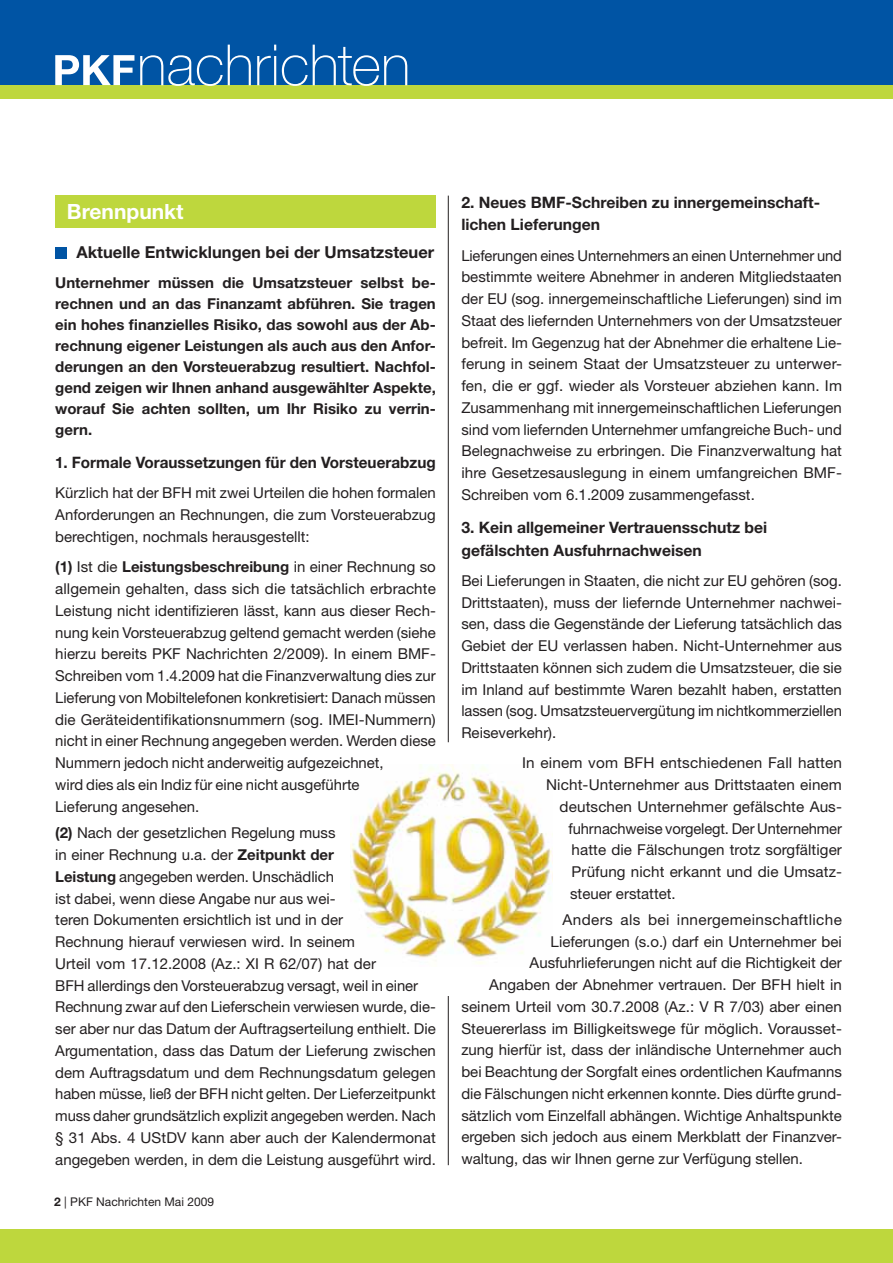
<style>
.page{position:relative;width:893px;height:1263px;background:#fff}
.page>*{position:absolute;margin:0;border:0;box-sizing:border-box;transform-origin:0 0}
.t1{font:700 21px "Helvetica Neue LT";color:#fff}
.t2{font:700 16.5px "Helvetica Neue LT";color:#231f20}
.t3{font:700 15.75px/22.5px "Helvetica Neue LT";color:#231f20}
.t4{font:15px/21.8px "Helvetica Neue LT";color:#231f20;text-align:justify}
.t5{font:700 15px/21px "Helvetica Neue LT";color:#231f20;text-align:justify}
.t6{font:15px "Helvetica Neue LT";letter-spacing:.025em;color:#231f20}
.t7{font:12px "Helvetica Neue LT";color:#231f20}
.s1{font-weight:700}
</style>
<div class="page">
<img style="left:351px;top:764px;width:202px;height:200px">
<div style="left:55px;top:196px;width:381px;height:32px;background:#bed73d"></div>
<div style="left:55px;top:247px;width:12px;height:11px;background:#0054a4"></div>
<hr style="left:448px;top:196px;width:1px;height:546px;background:#231f20">
<hr style="left:448px;top:996px;width:1px;height:169px;background:#231f20">
<div style="left:0;top:0;width:893px;height:85px;background:#0054a4"></div>
<div style="left:0;top:1229px;width:893px;height:34px;background:#bed73d"></div>
<div style="left:0;top:85px;width:893px;height:14px;background:#bed73d"></div>
<svg style="left:140px;top:45px;width:111px;height:41px"></svg>
<svg style="left:257px;top:56px;width:14px;height:29px"></svg>
<hr style="left:274px;top:56px;width:2px;height:29px;background:#fff">
<svg style="left:282px;top:45px;width:125px;height:41px"></svg>
<svg style="left:55px;top:55px;width:79px;height:30px"></svg>
<h1 class="t1" style="left:67px;top:204px;width:118px">Brennpunkt</h1>
<p class="t2" style="left:77px;top:246px;width:359px">Aktuelle Entwicklungen bei der Umsatzsteuer</p>
<p class="t5" style="left:55px;top:274px;width:382px">Unternehmer müssen die Umsatzsteuer selbst be&shy;rechnen und an das Finanzamt abführen. Sie tragen ein hohes finanzielles Risiko, das sowohl aus der Ab&shy;rechnung eigener Leistungen als auch aus den Anfor&shy;derungen an den Vorsteuerabzug resultiert. Nachfol&shy;gend zeigen wir Ihnen anhand ausgewählter Aspekte, worauf Sie achten sollten, um Ihr Risiko zu verrin&shy;gern.</p>
<p class="t3" style="left:55px;top:453px;width:382px">1. Formale Voraussetzungen für den Vorsteuerabzug</p>
<p class="t4" style="left:55px;top:484px;width:382px">Kürzlich hat der BFH mit zwei Urteilen die hohen formalen Anforderungen an Rechnungen, die zum Vorsteuerabzug berechtigen, nochmals herausgestellt:</p>
<p class="t4" style="left:55px;top:558px;width:382px;text-align:left"><span class="s1">(1)</span> Ist die <span class="s1">Leistungsbeschreibung</span> in einer Rechnung so allgemein gehalten, dass sich die tatsächlich erbrachte Leistung nicht identifizieren lässt, kann aus dieser Rech&shy;nung kein Vorsteuerabzug geltend gemacht werden (siehe hierzu bereits PKF Nachrichten 2/2009). In einem BMF-Schreiben vom 1.4.2009 hat die Finanzverwaltung dies zur Lieferung von Mobiltelefonen konkretisiert: Danach müssen die Geräteidentifikationsnummern (sog. IMEI-Nummern) nicht in einer Rechnung angegeben werden. Werden diese Nummern jedoch nicht anderweitig aufgezeichnet,<br>wird dies als ein Indiz für eine nicht ausgeführte<br>Lieferung angesehen.</p>
<p class="t4" style="left:55px;top:823px;width:382px;text-align:left"><span class="s1">(2)</span> Nach der gesetzlichen Regelung muss<br>in einer Rechnung u.a. der <span class="s1">Zeitpunkt der<br>Leistung</span> angegeben werden. Unschädlich<br>ist dabei, wenn diese Angabe nur aus wei-<br>teren Dokumenten ersichtlich ist und in der<br>Rechnung hierauf verwiesen wird. In seinem<br>Urteil vom 17.12.2008 (Az.: XI R 62/07) hat der<br>BFH allerdings den Vorsteuerabzug versagt, weil in einer Rechnung zwar auf den Lieferschein verwiesen wurde, die&shy;ser aber nur das Datum der Auftragserteilung enthielt. Die Argumentation, dass das Datum der Lieferung zwischen dem Auftragsdatum und dem Rechnungsdatum gelegen haben müsse, ließ der BFH nicht gelten. Der Lieferzeitpunkt muss daher grundsätzlich explizit angegeben werden. Nach § 31 Abs. 4 UStDV kann aber auch der Kalendermonat angegeben werden, in dem die Leistung ausgeführt wird.</p>
<p class="t7" style="left:54px;top:1197px;width:161px"><span class="s1">2</span> | PKF Nachrichten Mai 2009</p>
<p class="t3" style="left:461px;top:193px;width:360px">2. Neues BMF-Schreiben zu innergemeinschaft&shy;lichen Lieferungen</p>
<p class="t4" style="left:461px;top:246px;width:382px">Lieferungen eines Unternehmers an einen Unternehmer und bestimmte weitere Abnehmer in anderen Mitgliedstaaten der EU (sog. innergemeinschaftliche Lieferungen) sind im Staat des liefernden Unternehmers von der Umsatzsteuer befreit. Im Gegenzug hat der Abnehmer die erhaltene Lie&shy;ferung in seinem Staat der Umsatzsteuer zu unterwer&shy;fen, die er ggf. wieder als Vorsteuer abziehen kann. Im Zusammenhang mit innergemeinschaftlichen Lieferungen sind vom liefernden Unternehmer umfangreiche Buch- und Belegnachweise zu erbringen. Die Finanzverwaltung hat ihre Gesetzesauslegung in einem umfangreichen BMF-Schreiben vom 6.1.2009 zusammengefasst.</p>
<p class="t3" style="left:461px;top:518px;width:307px">3. Kein allgemeiner Vertrauensschutz bei gefälschten Ausfuhrnachweisen</p>
<p class="t4" style="left:461px;top:571px;width:382px">Bei Lieferungen in Staaten, die nicht zur EU gehören (sog.<br>Drittstaaten), muss der liefernde Unternehmer nachwei&shy;sen, dass die Gegenstände der Lieferung tatsächlich das Gebiet der EU verlassen haben. Nicht-Unternehmer aus Drittstaaten können sich zudem die Umsatzsteuer, die sie im Inland auf bestimmte Waren bezahlt haben, erstatten lassen (sog. Umsatzsteuervergütung im nichtkommer ziellen Reiseverkehr).</p>
<p class="t4" style="left:522px;top:754px;width:321px">In einem vom BFH entschiedenen Fall hatten</p>
<p class="t4" style="left:546px;top:776px;width:297px">Nicht-Unternehmer aus Drittstaaten einem</p>
<p class="t4" style="left:560px;top:797px;width:284px">deutschen Unternehmer gefälschte Aus-</p>
<p class="t4" style="left:569px;top:819px;width:275px">fuhrnachweise vorgelegt. Der Unternehmer</p>
<p class="t4" style="left:572px;top:841px;width:272px">hatte die Fälschungen trotz sorgfältiger</p>
<p class="t4" style="left:572px;top:863px;width:272px">Prüfung nicht erkannt und die Umsatz-</p>
<p class="t4" style="left:570px;top:884px;width:107px">steuer erstattet.</p>
<p class="t6" style="left:563px;top:914px;width:281px">Anders als bei innergemeinschaftliche</p>
<p class="t4" style="left:551px;top:932px;width:293px">Lieferungen (s.o.) darf ein Unternehmer bei</p>
<p class="t4" style="left:530px;top:954px;width:314px">Ausfuhrlieferungen nicht auf die Richtigkeit der</p>
<p class="t4" style="left:489px;top:976px;width:354px">Angaben der Abnehmer vertrauen. Der BFH hielt in</p>
<p class="t4" style="left:461px;top:997px;width:382px">seinem Urteil vom 30.7.2008 (Az.: V R 7/03) aber einen</p>
<p class="t4" style="left:461px;top:1019px;width:382px">Steuererlass im Billigkeitswege für möglich. Vorausset-</p>
<p class="t4" style="left:461px;top:1041px;width:382px">zung hierfür ist, dass der inländische Unternehmer auch</p>
<p class="t4" style="left:461px;top:1063px;width:382px">bei Beachtung der Sorgfalt eines ordentlichen Kaufmanns</p>
<p class="t4" style="left:461px;top:1084px;width:382px">die Fälschungen nicht erkennen konnte. Dies dürfte grund-</p>
<p class="t4" style="left:461px;top:1106px;width:382px">sätzlich vom Einzelfall abhängen. Wichtige Anhaltspunkte</p>
<p class="t4" style="left:461px;top:1128px;width:382px">ergeben sich jedoch aus einem Merkblatt der Finanzver-</p>
<p class="t4" style="left:461px;top:1150px;width:343px">waltung, das wir Ihnen gerne zur Verfügung stellen.</p>
</div>
